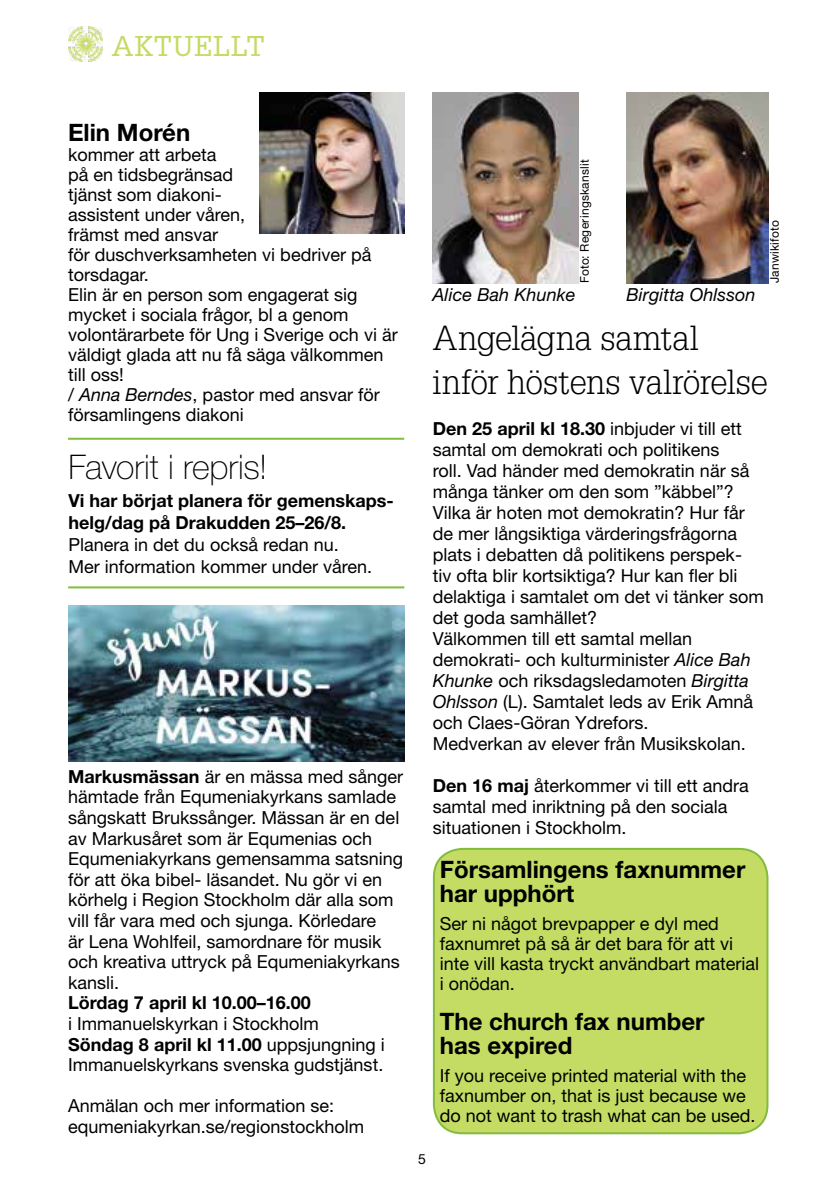
<style>
.page{position:relative;width:840px;height:1191px;background:#fff}
.page>*{position:absolute;margin:0;border:0;box-sizing:border-box;transform-origin:0 0}
.t1{font:300 34px/43.2px "Glypha LT Std";color:#000}
.t2{font:100 34px "Helvetica Neue LT Std";letter-spacing:-.005em;color:#000}
.t3{font:28px "Glypha LT Std";letter-spacing:.02em;color:#c4db64}
.t4{font:700 24px/24px "Helvetica Neue LT Std";color:#000}
.t5{font:18px/20px "Helvetica Neue LT Std";color:#000}
.t6{font:700 18px/22px "Helvetica Neue LT Std";color:#000}
.t7{font:italic 18px "Helvetica Neue LT Std";letter-spacing:.005em;color:#000}
.t8{font:14px "Helvetica Neue LT Std";color:#000}
.t9{font:12px "Helvetica Neue LT Std";letter-spacing:.02em;color:#000}
.s1{font-style:italic}
.s2{font-weight:700}
</style>
<div class="page">
<div style="left:433px;top:849px;width:334px;height:284px;background:#c4db64;border-radius:28px"></div>
<div style="left:432px;top:848px;width:336px;height:286px;border:2px solid #82bc3d;border-radius:28px"></div>
<hr style="left:68px;top:438px;width:336px;height:2px;background:#82bc3d">
<hr style="left:68px;top:586px;width:336px;height:2px;background:#82bc3d">
<img style="left:68px;top:27px;width:34px;height:34px">
<img style="left:626px;top:92px;width:142px;height:191px">
<img style="left:432px;top:92px;width:146px;height:191px">
<img style="left:68px;top:605px;width:336px;height:157px">
<img style="left:259px;top:92px;width:145px;height:142px">
<h2 class="t3" style="left:112px;top:29px;width:155px">AKTUELLT</h2>
<h3 class="t4" style="left:68px;top:119px;width:124px">Elin Morén</h3>
<p class="t5" style="left:68px;top:144px;width:331px">kommer att arbeta<br>på en tidsbegränsad<br>tjänst som diakoni-<br>assistent under våren,<br>främst med ansvar<br>för duschverksamheten vi bedriver på torsdagar.<br>Elin är en person som engagerat sig mycket i sociala frågor, bl a genom volontärarbete för Ung i Sverige och vi är väldigt glada att nu få säga välkommen till oss!<br>/ <span class="s1">Anna Berndes</span>, pastor med ansvar för församlingens diakoni</p>
<h1 class="t2" style="left:68px;top:447px;width:201px">Favorit i repris!</h1>
<p class="t6" style="left:68px;top:489px;width:326px">Vi har börjat planera för gemenskaps&shy;helg/dag på Drakudden 25–26/8.</p>
<p class="t5" style="left:68px;top:533px;width:305px;line-height:22px">Planera in det du också redan nu.<br>Mer information kommer under våren.</p>
<p class="t5" style="left:68px;top:766px;width:336px;line-height:20.6px"><span class="s2">Markusmässan</span> är en mässa med sånger hämtade från Equmeniakyrkans samlade sångskatt Brukssånger. Mässan är en del av Markusåret som är Equmenias och Equmeniakyrkans gemensamma satsning för att öka bibel- läsandet. Nu gör vi en körhelg i Region Stockholm där alla som vill får vara med och sjunga. Körledare<br>är Lena Wohlfeil, samordnare för musik och kreativa uttryck på Equmeniakyrkans kansli.</p>
<p class="t6" style="left:68px;top:991px;width:244px">Lördag 7 april kl 10.00–16.00</p>
<p class="t5" style="left:68px;top:1013px;width:318px;line-height:20.6px">i Immanuelskyrkan i Stockholm<br><span class="s2">Söndag 8 april kl 11.00</span> uppsjungning i<br>Immanuelskyrkans svenska gudstjänst.</p>
<p class="t5" style="left:68px;top:1095px;width:297px;line-height:20.6px">Anmälan och mer information se: equmeniakyrkan.se/regionstockholm</p>
<p class="t9" style="left:577px;top:283px;width:126px;rotate:-90deg">Foto: Regeringskanslit</p>
<p class="t7" style="left:432px;top:284px;width:144px">Alice Bah Khunke</p>
<p class="t7" style="left:626px;top:284px;width:131px">Birgitta Ohlsson</p>
<p class="t9" style="left:767px;top:283px;width:65px;rotate:-90deg">Janwikifoto</p>
<h1 class="t1" style="left:432px;top:317px;width:336px">Angelägna samtal inför höstens valrörelse</h1>
<p class="t5" style="left:432px;top:417px;width:332px;line-height:21px"><span class="s2">Den 25 april kl 18.30</span> inbjuder vi till ett samtal om demokrati och politikens<br>roll. Vad händer med demokratin när så många tänker om den som ”käbbel”?<br>Vilka är hoten mot demokratin? Hur får de mer långsiktiga värderingsfrågorna plats i debatten då politikens perspek&shy;tiv ofta blir kortsiktiga? Hur kan fler bli delaktiga i samtalet om det vi tänker som det goda samhället?<br>Välkommen till ett samtal mellan demokrati- och kulturminister <span class="s1">Alice Bah Khunke</span> och riksdagsledamoten <span class="s1">Birgitta Ohlsson</span> (L). Samtalet leds av Erik Amnå och Claes-Göran Ydrefors.<br>Medverkan av elever från Musikskolan.</p>
<p class="t5" style="left:432px;top:774px;width:317px;line-height:21px"><span class="s2">Den 16 maj</span> återkommer vi till ett andra samtal med inriktning på den sociala situationen i Stockholm.</p>
<p class="t8" style="left:418px;top:1150px;width:9px">5</p>
<h3 class="t4" style="left:439px;top:856px;width:307px">Församlingens faxnummer har upphört</h3>
<p class="t5" style="left:439px;top:913px;width:321px">Ser ni något brevpapper e dyl med faxnumret på så är det bara för att vi inte vill kasta tryckt användbart material i onödan.</p>
<h3 class="t4" style="left:439px;top:1008px;width:266px">The church fax number has expired</h3>
<p class="t5" style="left:439px;top:1065px;width:317px">If you receive printed material with the faxnumber on, that is just because we do not want to trash what can be used.</p>
</div>
